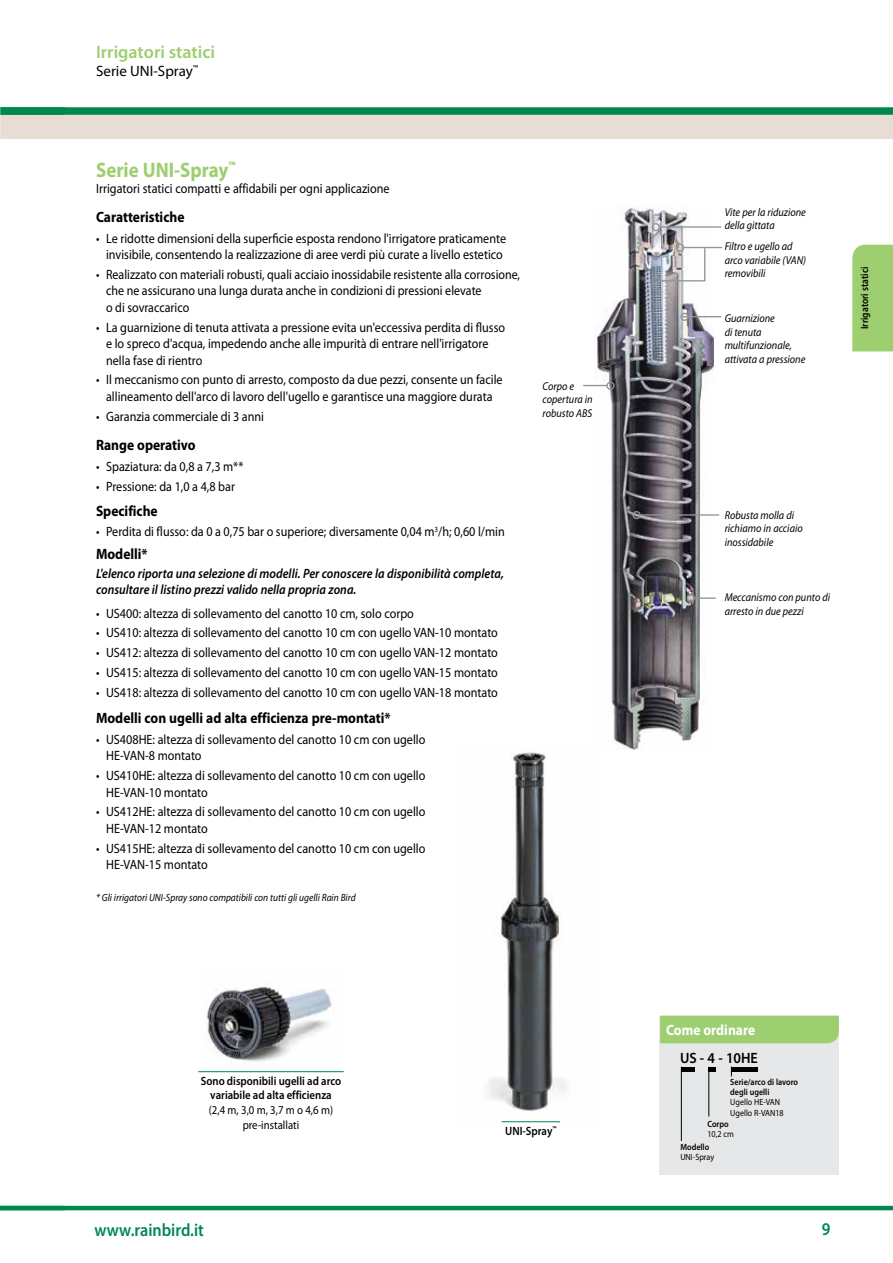
<style>
.page{position:relative;width:893px;height:1263px;background:#fff}
.page>*{position:absolute;margin:0;border:0;box-sizing:border-box;transform-origin:0 0}
.t1{font:700 21px "Myriad Pro";color:#9dce70;scale:.9 1}
.t2{font:600 18px "Myriad Pro";color:#9dce70}
.t3{font:600 18px "Myriad Pro";color:#008752;scale:.9 1}
.t4{font:700 15px "Myriad Pro";color:#000;scale:.9 1}
.t5{font:15px "Myriad Pro";color:#000}
.t6{font:700 15px "Myriad Pro";color:#fff;scale:.9 1}
.t7{font:600 15px "Myriad Pro";color:#000;scale:.94 1}
.t8{font:13.5px/16.5px "Myriad Pro";color:#000;scale:.9 1}
.t9{font:13.5px/16.5px "Myriad Pro";color:#000;scale:.89 1}
.t10{font:italic 600 13.5px/16.5px "Myriad Pro";color:#000;scale:.9 1}
.t11{font:600 12px/13.5px "Myriad Pro";color:#000;text-align:center;scale:.9 1}
.t12{font:12px/15px "Myriad Pro";color:#000;text-align:center;scale:.9 1}
.t13{font:italic 11.4px/13.6px "Myriad Pro";color:#000;scale:.9 1}
.t14{font:italic 10.5px "Myriad Pro";color:#000;scale:.9 1}
.t15{font:600 10.5px "Myriad Pro";color:#000;scale:.9 1}
.t16{font:600 9px/9.8px "Myriad Pro";color:#000;scale:.9 1}
.t17{font:9px/10.5px "Myriad Pro";color:#000;scale:.9 1}
</style>
<div class="page">
<div style="left:852px;top:245px;width:41px;height:106px;background:#9dce70"></div>
<hr style="left:0;top:1206px;width:893px;height:4px;background:#008752">
<div style="left:0;top:111px;width:893px;height:27px;background:#e7ddd3"></div>
<div style="left:0;top:107px;width:893px;height:8px;background:#008752"></div>
<img style="left:594px;top:206px;width:119px;height:544px">
<svg style="left:658px;top:247px;width:48px;height:35px"></svg>
<div style="left:652px;top:223px;width:8px;height:8px;border:1px solid #939598;border-radius:50%"></div>
<hr style="left:659px;top:226px;width:62px;height:2px;background:#939598">
<div style="left:676px;top:244px;width:8px;height:8px;border:1px solid #939598;border-radius:50%"></div>
<hr style="left:683px;top:247px;width:39px;height:1px;background:#939598">
<div style="left:652px;top:276px;width:8px;height:9px;border:1px solid #939598;border-radius:50%"></div>
<div style="left:606px;top:382px;width:9px;height:8px;border:1px solid #939598;border-radius:50%"></div>
<svg style="left:583px;top:385px;width:25px;height:1px"></svg>
<div style="left:632px;top:511px;width:9px;height:8px;border:1px solid #939598;border-radius:50%"></div>
<hr style="left:640px;top:514px;width:79px;height:2px;background:#939598">
<div style="left:687px;top:594px;width:8px;height:8px;border:1px solid #939598;border-radius:50%"></div>
<hr style="left:694px;top:597px;width:22px;height:2px;background:#939598">
<div style="left:680px;top:313px;width:9px;height:8px;border:1px solid #939598;border-radius:50%"></div>
<hr style="left:682px;top:316px;width:39px;height:1px;background:#939598">
<img style="left:206px;top:982px;width:128px;height:80px">
<hr style="left:198px;top:1071px;width:146px;height:1px;background:#008752">
<img style="left:488px;top:746px;width:112px;height:377px">
<hr style="left:502px;top:1121px;width:58px;height:1px;background:#008752">
<div style="left:659px;top:1016px;width:180px;height:159px;background:#e6e7e8"></div>
<hr style="left:681px;top:1067px;width:1px;height:74px;background:#000">
<hr style="left:681px;top:1067px;width:14px;height:4px;background:#000">
<svg style="left:709px;top:1067px;width:7px;height:4px"></svg>
<hr style="left:708px;top:1067px;width:1px;height:49px;background:#000">
<hr style="left:731px;top:1067px;width:27px;height:4px;background:#000">
<div style="left:660px;top:1015px;width:179px;height:28px;background:#9dce70"></div>
<h2 class="t2" style="left:96px;top:41px;width:121px">Irrigatori statici</h2>
<p class="t5" style="left:96px;top:62px;width:104px">Serie UNI-Spray<sup>™</sup></p>
<h1 class="t1" style="left:96px;top:156px;width:157px">Serie UNI-Spray<sup>™</sup></h1>
<p class="t8" style="left:96px;top:180px;width:328px">Irrigatori statici compatti e affidabili per ogni applicazione</p>
<p class="t4" style="left:96px;top:207px;width:100px">Caratteristiche</p>
<p class="t8" style="left:96px;top:230px;width:457px;text-align:center">• Le ridotte dimensioni della superficie esposta rendono l'irrigatore praticamente invisibile, consentendo la realizzazione di aree verdi più curate a livello estetico</p>
<p class="t9" style="left:106px;top:266px;width:467px;text-indent:-10px">• Realizzato con materiali robusti, quali acciaio inossidabile resistente alla corrosione, che ne assicurano una lunga durata anche in condizioni di pressioni elevate<br>o di sovraccarico</p>
<p class="t8" style="left:106px;top:319px;width:445px;text-indent:-10px">• La guarnizione di tenuta attivata a pressione evita un'eccessiva perdita di flusso e lo spreco d'acqua, impedendo anche alle impurità di entrare nell'irrigatore nella fase di rientro</p>
<p class="t8" style="left:96px;top:371px;width:453px;text-align:center">• Il meccanismo con punto di arresto, composto da due pezzi, consente un facile allineamento dell'arco di lavoro dell'ugello e garantisce una maggiore durata</p>
<p class="t8" style="left:96px;top:408px;width:188px">• Garanzia commerciale di 3 anni</p>
<p class="t4" style="left:96px;top:435px;width:112px">Range operativo</p>
<p class="t8" style="left:96px;top:458px;width:165px">• Spaziatura: da 0,8 a 7,3 m**</p>
<p class="t8" style="left:96px;top:478px;width:156px">• Pressione: da 1,0 a 4,8 bar</p>
<p class="t4" style="left:96px;top:501px;width:70px">Specifiche</p>
<p class="t8" style="left:96px;top:523px;width:456px">• Perdita di flusso: da 0 a 0,75 bar o superiore; diversamente 0,04 m<sup>3</sup>/h; 0,60 l/min</p>
<p class="t4" style="left:96px;top:544px;width:59px">Modelli*</p>
<p class="t10" style="left:96px;top:565px;width:455px">L'elenco riporta una selezione di modelli. Per conoscere la disponibilità completa, consultare il listino prezzi valido nella propria zona.</p>
<p class="t8" style="left:96px;top:605px;width:355px">• US400: altezza di sollevamento del canotto 10 cm, solo corpo</p>
<p class="t8" style="left:96px;top:624px;width:448px">• US410: altezza di sollevamento del canotto 10 cm con ugello VAN-10 montato</p>
<p class="t8" style="left:96px;top:644px;width:448px">• US412: altezza di sollevamento del canotto 10 cm con ugello VAN-12 montato</p>
<p class="t8" style="left:96px;top:664px;width:448px">• US415: altezza di sollevamento del canotto 10 cm con ugello VAN-15 montato</p>
<p class="t8" style="left:96px;top:683px;width:448px">• US418: altezza di sollevamento del canotto 10 cm con ugello VAN-18 montato</p>
<p class="t4" style="left:96px;top:708px;width:329px">Modelli con ugelli ad alta efficienza pre-montati*</p>
<p class="t8" style="left:106px;top:731px;width:356px;text-indent:-10px">• US408HE: altezza di sollevamento del canotto 10 cm con ugello<br>HE-VAN-8 montato</p>
<p class="t8" style="left:106px;top:767px;width:356px;text-indent:-10px">• US410HE: altezza di sollevamento del canotto 10 cm con ugello<br>HE-VAN-10 montato</p>
<p class="t8" style="left:106px;top:803px;width:356px;text-indent:-10px">• US412HE: altezza di sollevamento del canotto 10 cm con ugello<br>HE-VAN-12 montato</p>
<p class="t8" style="left:106px;top:840px;width:356px;text-indent:-10px">• US415HE: altezza di sollevamento del canotto 10 cm con ugello<br>HE-VAN-15 montato</p>
<p class="t14" style="left:96px;top:891px;width:290px">* Gli irrigatori UNI-Spray sono compatibili con tutti gli ugelli Rain Bird</p>
<p class="t13" style="left:543px;top:379px;width:57px">Corpo e copertura in robusto ABS</p>
<p class="t13" style="left:725px;top:205px;width:92px">Vite per la riduzione della gittata</p>
<p class="t13" style="left:725px;top:239px;width:92px">Filtro e ugello ad arco variabile (VAN) removibili</p>
<p class="t13" style="left:725px;top:311px;width:91px">Guarnizione<br>di tenuta multifunzionale, attivata a pressione</p>
<p class="t15" style="left:858px;top:329px;width:71px;rotate:-90deg">Irrigatori statici</p>
<p class="t13" style="left:725px;top:508px;width:88px">Robusta molla di richiamo in acciaio inossidabile</p>
<p class="t13" style="left:725px;top:590px;width:119px">Meccanismo con punto di arresto in due pezzi</p>
<p class="t6" style="left:666px;top:1020px;width:100px">Come ordinare</p>
<p class="t11" style="left:201px;top:1074px;width:158px">Sono disponibili ugelli ad arco variabile ad alta efficienza</p>
<p class="t12" style="left:209px;top:1102px;width:139px">(2,4 m, 3,0 m, 3,7 m o 4,6 m) pre-installati</p>
<p class="t11" style="left:505px;top:1124px;width:58px">UNI-Spray<sup>™</sup></p>
<p class="t7" style="left:680px;top:1048px;width:84px">US - 4 - 10HE</p>
<p class="t16" style="left:730px;top:1077px;width:77px">Serie/arco di lavoro degli ugelli</p>
<p class="t17" style="left:730px;top:1097px;width:61px">Ugello HE-VAN<br>Ugello R-VAN18</p>
<p class="t16" style="left:707px;top:1119px;width:25px">Corpo</p>
<p class="t17" style="left:707px;top:1129px;width:31px">10,2 cm</p>
<p class="t16" style="left:680px;top:1141px;width:34px">Modello</p>
<p class="t17" style="left:680px;top:1151px;width:39px">UNI-Spray</p>
<h2 class="t3" style="left:95px;top:1219px;width:123px">www.rainbird.it</h2>
<h2 class="t3" style="left:822px;top:1217px;width:11px">9</h2>
</div>
